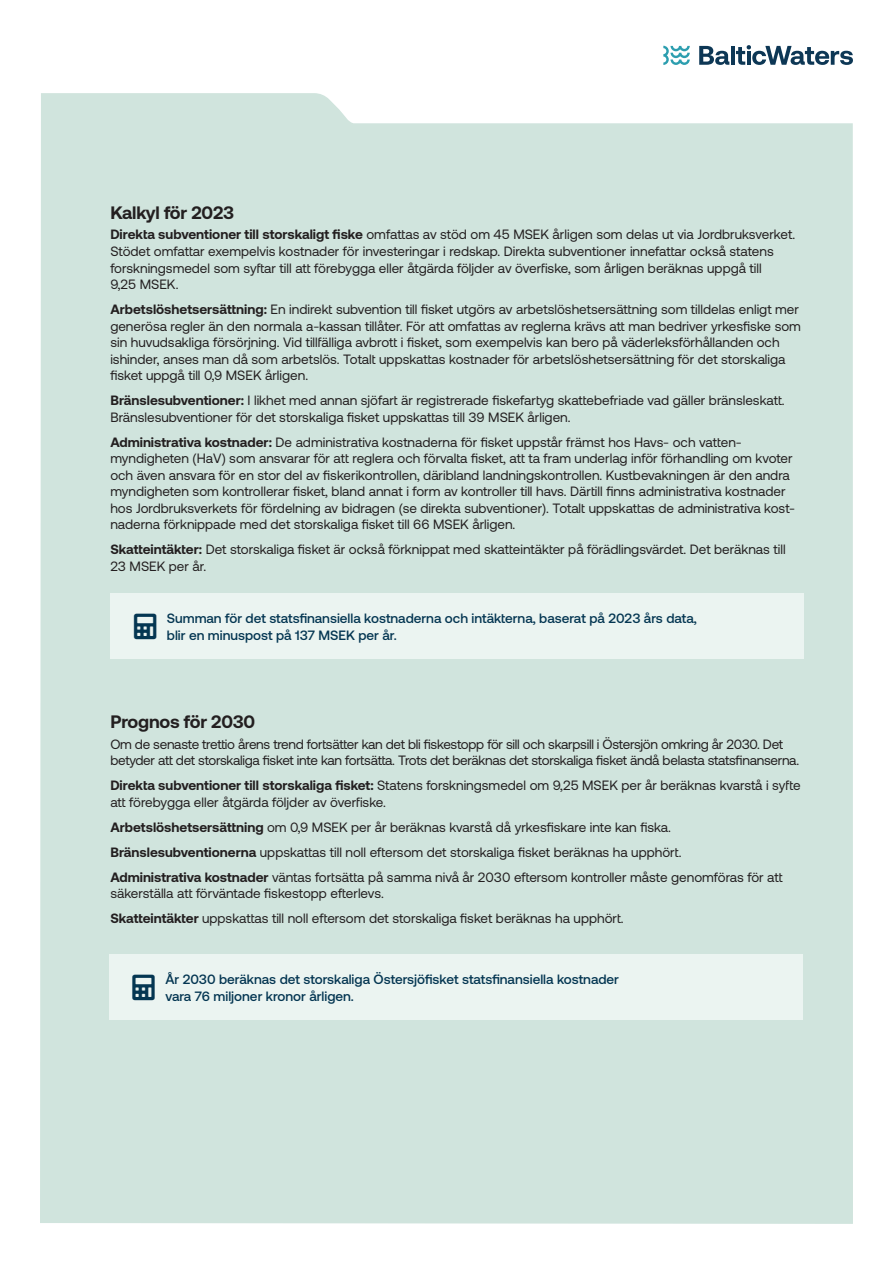
<style>
.page{position:relative;width:893px;height:1263px;background:#fff}
.page>*{position:absolute;margin:0;border:0;box-sizing:border-box;transform-origin:0 0}
.mellanrubbe{font:700 18px "Aeonik";letter-spacing:-.01em;color:#231f20}
.brödtext{font:13.5px/16.5px "Aeonik";color:#231f20}
.brödtext-2{font:13.5px/16.5px "Aeonik";letter-spacing:-.02em;color:#231f20}
.brödtext-3{font:500 13.5px/16.5px "Aeonik";color:#043652}
.s1{font-weight:700}
</style>
<div class="page">
<div style="left:40px;top:93px;width:813px;height:1131px;background:#d0e4dd"></div>
<svg style="left:699px;top:46px;width:30px;height:19px"></svg>
<hr style="left:731px;top:46px;width:4px;height:19px;background:#0d3755">
<svg style="left:736px;top:45px;width:117px;height:20px"></svg>
<svg style="left:663px;top:46px;width:27px;height:19px"></svg>
<div style="left:110px;top:593px;width:694px;height:66px;background:#ebf4f1"></div>
<div style="left:109px;top:954px;width:693px;height:66px;background:#ebf4f1"></div>
<p class="mellanrubbe" style="left:110px;top:202px;width:125px">Kalkyl för 2023</p>
<p class="brödtext" style="left:110px;top:227px;width:686px"><span class="s1">Direkta subventioner till storskaligt fiske</span> omfattas av stöd om 45 MSEK årligen som delas ut via Jordbruksverket.<br>Stödet omfattar exempelvis kostnader för investeringar i redskap. Direkta subventioner innefattar också statens forskningsmedel som syftar till att förebygga eller åtgärda följder av överfiske, som årligen beräknas uppgå till<br>9,25 MSEK.</p>
<p class="brödtext" style="left:110px;top:301px;width:692px"><span class="s1">Arbetslöshetsersättning:</span> En indirekt subvention till fisket utgörs av arbetslöshetsersättning som tilldelas enligt mer generösa regler än den normala a-kassan tillåter. För att omfattas av reglerna krävs att man bedriver yrkesfiske som sin huvudsakliga försörjning. Vid tillfälliga avbrott i fisket, som exempelvis kan bero på väderleksförhållanden och ishinder, anses man då som arbetslös. Totalt uppskattas kostnader för arbetslöshetsersättning för det storskaliga fisket uppgå till 0,9 MSEK årligen.</p>
<p class="brödtext" style="left:110px;top:392px;width:676px"><span class="s1">Bränslesubventioner:</span> I likhet med annan sjöfart är registrerade fiskefartyg skattebefriade vad gäller bränsleskatt.<br>Bränslesubventioner för det storskaliga fisket uppskattas till 39 MSEK årligen.</p>
<p class="brödtext" style="left:110px;top:434px;width:686px"><span class="s1">Administrativa kostnader:</span> De administrativa kostnaderna för fisket uppstår främst hos Havs- och vatten&shy;myndigheten (HaV) som ansvarar för att reglera och förvalta fisket, att ta fram underlag inför förhandling om kvoter och även ansvara för en stor del av fiskerikontrollen, däribland landningskontrollen. Kustbevakningen är den andra myndigheten som kontrollerar fisket, bland annat i form av kontroller till havs. Därtill finns administrativa kostnader hos Jordbruksverkets för fördelning av bidragen (se direkta subventioner). Totalt uppskattas de administrativa kost&shy;naderna förknippade med det storskaliga fisket till 66 MSEK årligen.</p>
<p class="brödtext" style="left:110px;top:541px;width:677px"><span class="s1">Skatteintäkter:</span> Det storskaliga fisket är också förknippat med skatteintäkter på förädlingsvärdet. Det beräknas till<br>23 MSEK per år.</p>
<p class="brödtext-3" style="left:167px;top:610px;width:531px">Summan för det statsfinansiella kostnaderna och intäkterna, baserat på 2023 års data, blir en minuspost på 137 MSEK per år.</p>
<p class="mellanrubbe" style="left:110px;top:711px;width:146px">Prognos för 2030</p>
<p class="brödtext-2" style="left:110px;top:736px;width:690px">Om de senaste trettio årens trend fortsätter kan det bli fiskestopp för sill och skarpsill i Östersjön omkring år 2030. Det betyder att det storskaliga fisket inte kan fortsätta. Trots det beräknas det storskaliga fisket ändå belasta statsfinanserna.</p>
<p class="brödtext" style="left:110px;top:777px;width:692px"><span class="s1">Direkta subventioner till storskaliga fisket:</span> Statens forskningsmedel om 9,25 MSEK per år beräknas kvarstå i syfte att förebygga eller åtgärda följder av överfiske.</p>
<p class="brödtext" style="left:110px;top:819px;width:562px"><span class="s1">Arbetslöshetsersättning</span> om 0,9 MSEK per år beräknas kvarstå då yrkesfiskare inte kan fiska.</p>
<p class="brödtext" style="left:110px;top:844px;width:573px"><span class="s1">Bränslesubventionerna</span> uppskattas till noll eftersom det storskaliga fisket beräknas ha upphört.</p>
<p class="brödtext" style="left:110px;top:869px;width:674px"><span class="s1">Administrativa kostnader</span> väntas fortsätta på samma nivå år 2030 eftersom kontroller måste genomföras för att säkerställa att förväntade fiskestopp efterlevs.</p>
<p class="brödtext" style="left:110px;top:910px;width:515px"><span class="s1">Skatteintäkter</span> uppskattas till noll eftersom det storskaliga fisket beräknas ha upphört.</p>
<p class="brödtext-3" style="left:165px;top:971px;width:455px">År 2030 beräknas det storskaliga Östersjöfisket statsfinansiella kostnader vara 76 miljoner kronor årligen.</p>
</div>
